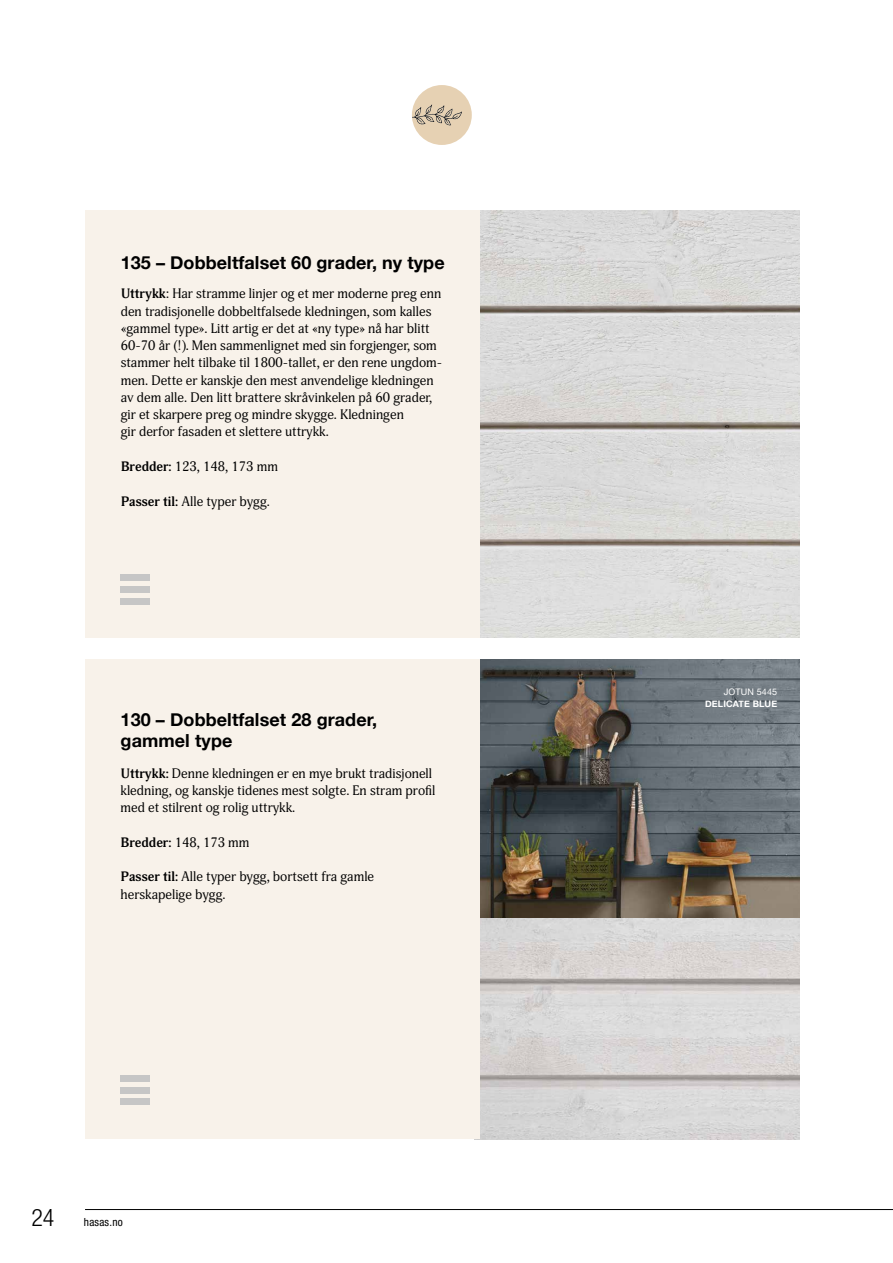
<style>
.page{position:relative;width:893px;height:1263px;background:#fff}
.page>*{position:absolute;margin:0;border:0;box-sizing:border-box;transform-origin:0 0}
.t1{font:700 18px/21px "Helvetica Neue";letter-spacing:.005em;color:#000}
.t2{font:13.5px/17.2px "Adonis";color:#000}
.t3{font:condensed 11.25px "Helvetica Neue LT Pro";letter-spacing:.02em;color:#000}
.t4{font:700 9px "Helvetica Neue";letter-spacing:.015em;color:#fff}
.t5{font:9px "Helvetica Neue";letter-spacing:.015em;color:#fff}
.s1{font-weight:700}
.s2{font-weight:300;font-size:24px}
</style>
<div class="page">
<hr style="left:85px;top:1209px;width:808px;height:1px;background:#000">
<img style="left:480px;top:659px;width:319px;height:259px">
<img style="left:480px;top:210px;width:319px;height:428px">
<img style="left:480px;top:918px;width:319px;height:221px">
<div style="left:85px;top:210px;width:395px;height:428px;background:#f8f2ea"></div>
<div style="left:85px;top:659px;width:395px;height:480px;background:#f8f2ea"></div>
<div style="left:121px;top:575px;width:29px;height:6px;background:#c6c6c6"></div>
<div style="left:121px;top:586px;width:29px;height:7px;background:#c6c6c6"></div>
<div style="left:121px;top:598px;width:29px;height:6px;background:#c6c6c6"></div>
<div style="left:121px;top:1075px;width:29px;height:6px;background:#c6c6c6"></div>
<div style="left:121px;top:1087px;width:29px;height:6px;background:#c6c6c6"></div>
<div style="left:121px;top:1099px;width:29px;height:6px;background:#c6c6c6"></div>
<svg style="left:412px;top:85px;width:60px;height:60px"></svg>
<h1 class="t1" style="left:121px;top:253px;width:325px">135 – Dobbeltfalset 60 grader, ny type</h1>
<p class="t2" style="left:121px;top:286px;width:323px"><span class="s1">Uttrykk</span>: Har stramme linjer og et mer moderne preg enn den tradisjonelle dobbeltfalsede kledningen, som kalles «gammel type». Litt artig er det at «ny type» nå har blitt 60-70 år (!). Men sammenlignet med sin forgjenger, som stammer helt tilbake til 1800-tallet, er den rene ungdom&shy;men. Dette er kanskje den mest anvendelige kledningen av dem alle. Den litt brattere skråvinkelen på 60 grader, gir et skarpere preg og mindre skygge. Kledningen<br>gir derfor fasaden et slettere uttrykk.</p>
<p class="t2" style="left:121px;top:458px;width:159px"><span class="s1">Bredder:</span> 123, 148, 173 mm</p>
<p class="t2" style="left:121px;top:493px;width:151px"><span class="s1">Passer til:</span> Alle typer bygg.</p>
<h1 class="t1" style="left:121px;top:710px;width:258px">130 – Dobbeltfalset 28 grader, gammel type</h1>
<p class="t2" style="left:121px;top:765px;width:316px"><span class="s1">Uttrykk:</span> Denne kledningen er en mye brukt tradisjonell kledning, og kanskje tidenes mest solgte. En stram profil med et stilrent og rolig uttrykk.</p>
<p class="t2" style="left:121px;top:834px;width:131px"><span class="s1">Bredder:</span> 148, 173 mm</p>
<p class="t2" style="left:121px;top:869px;width:255px"><span class="s1">Passer til:</span> Alle typer bygg, bortsett fra gamle herskapelige bygg.</p>
<p class="t3" style="left:31px;top:1215px;width:93px"><span class="s2">24</span> hasas.no</p>
<p class="t5" style="left:724px;top:686px;width:55px">JOTUN 5445</p>
<p class="t4" style="left:705px;top:697px;width:74px">DELICATE BLUE</p>
</div>
